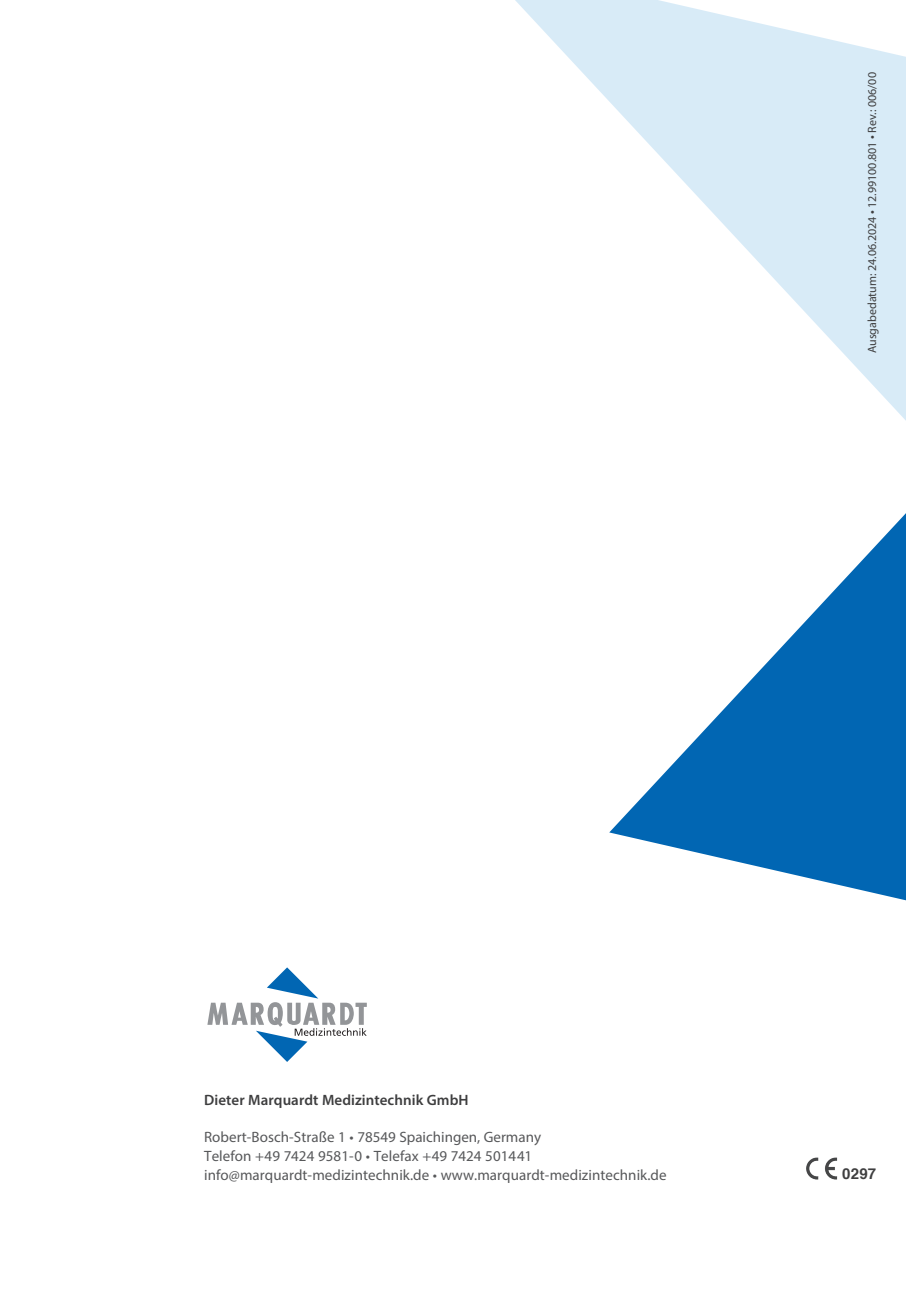
<style>
.page{position:relative;width:906px;height:1289px;background:#fff}
.page>*{position:absolute;margin:0;border:0;box-sizing:border-box;transform-origin:0 0}
.t1{font:15px/18.8px "Myriad Pro";letter-spacing:.005em;color:#57585a}
.t2{font:600 15px "Myriad Pro";letter-spacing:.005em;color:#3e3e3f}
.t3{font:700 15px "Helvetica";color:#3e3e3f}
.t4{font:12px "Myriad Pro";color:#3e3e3f}
.s1{font-size:13.5px}
</style>
<div class="page">
<svg style="left:515px;top:0;width:391px;height:215px;fill:#d8ebf7"></svg>
<svg style="left:609px;top:215px;width:297px;height:686px"></svg>
<svg style="left:207px;top:967px;width:160px;height:94px"></svg>
<img style="left:806px;top:1157px;width:32px;height:23px">
<p class="t4" style="left:864px;top:353px;width:282px;rotate:-90deg">Ausgabedatum: 24.06.2024 <span class="s1">•</span> 12.99100.801 <span class="s1">•</span> Rev.: 006/00</p>
<p class="t2" style="left:204px;top:1089px;width:266px">Dieter Marquardt Medizintechnik GmbH</p>
<p class="t1" style="left:204px;top:1127px;width:464px">Robert-Bosch-Straße 1 • 78549 Spaichingen, Germany<br>Telefon +49 7424 9581-0 • Telefax +49 7424 501441 info@marquardt-medizintechnik.de • www.marquardt-medizintechnik.de</p>
<p class="t3" style="left:842px;top:1161px;width:35px">0297</p>
</div>
